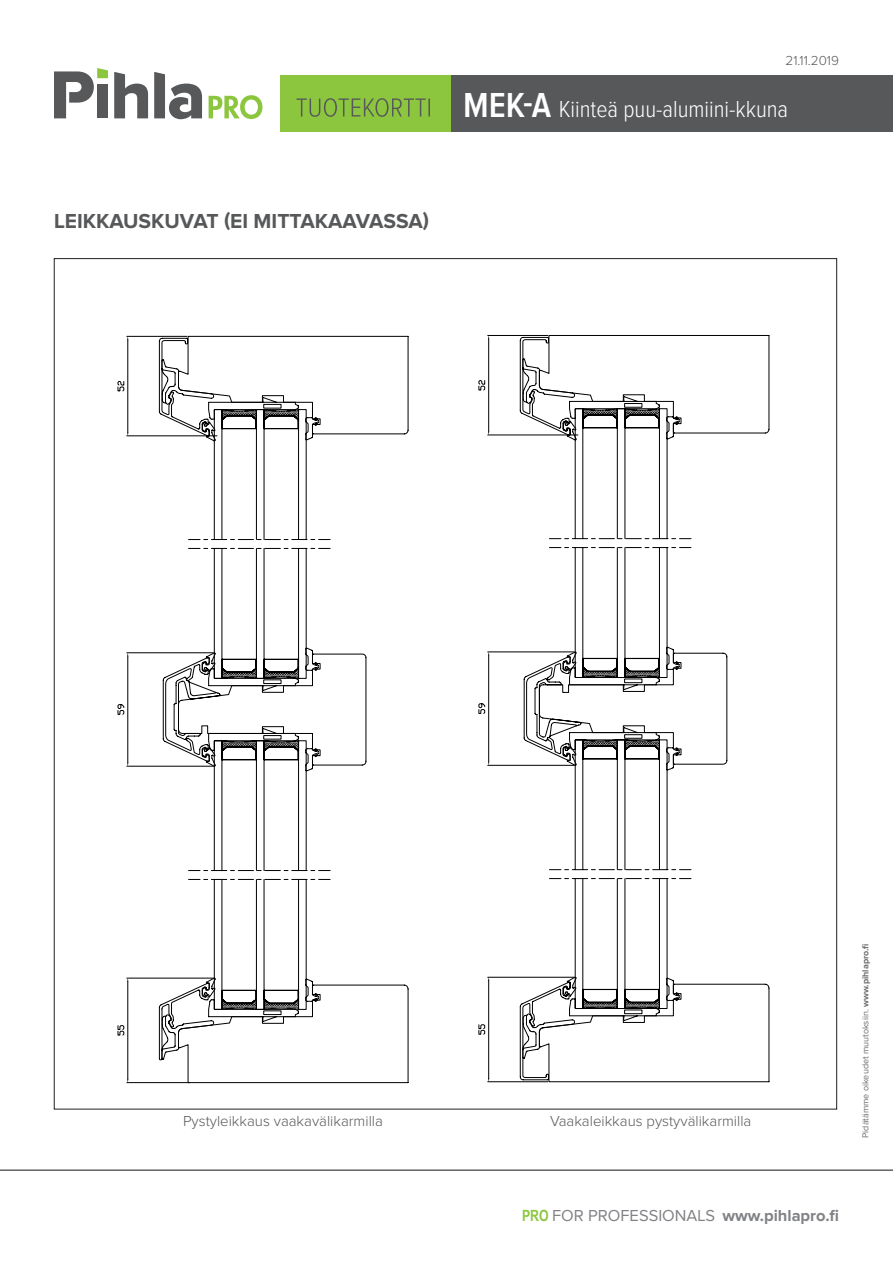
<style>
.page{position:relative;width:893px;height:1263px;background:#fff}
.page>*{position:absolute;margin:0;border:0;box-sizing:border-box;transform-origin:0 0}
.t1{font:300 24px "Proxima Nova Cond";color:#fff}
.PRO_Väliotsikko{font:700 21px "Proxima Nova";color:#57585a}
.t2{font:16.5px "Proxima Nova";color:#808285}
.PRO_Leipäteksti{font:300 15px "Proxima Nova";color:#57585a}
.t3{font:300 13.5px "Proxima Nova";color:#57585a}
.t4{font:9px "Proxima Nova";color:#6c6d70}
.s1{font-weight:600;font-size:36px}
.s2{font-weight:700}
.s3{font-family:"Arial Narrow";font-weight:700;font-size:15.45px;color:#8bc63e}
</style>
<div class="page">
<div style="left:446px;top:75px;width:447px;height:57px;background:#57585a"></div>
<svg style="left:114px;top:72px;width:34px;height:46px"></svg>
<svg style="left:54px;top:68px;width:54px;height:50px"></svg>
<svg style="left:154px;top:72px;width:48px;height:47px"></svg>
<svg style="left:209px;top:95px;width:53px;height:24px"></svg>
<div style="left:281px;top:75px;width:170px;height:57px;background:#8bc63e"></div>
<svg style="left:296px;top:98px;width:134px;height:19px"></svg>
<hr style="left:0;top:1169px;width:893px;height:2px;background:#231f20">
<hr style="left:127px;top:340px;width:1px;height:92px;background:#000001">
<hr style="left:127px;top:336px;width:60px;height:1px;background:#000001">
<svg style="left:117px;top:358px;width:653px;height:724px"></svg>
<svg style="left:575px;top:335px;width:195px;height:724px"></svg>
<svg style="left:487px;top:335px;width:181px;height:715px"></svg>
<svg style="left:478px;top:380px;width:97px;height:702px"></svg>
<svg style="left:478px;top:879px;width:97px;height:156px"></svg>
<svg style="left:478px;top:408px;width:214px;height:471px"></svg>
<p class="PRO_Väliotsikko" style="left:54px;top:212px;width:377px">LEIKKAUSKUVAT (EI MITTAKAAVASSA)</p>
<p class="t3" style="left:785px;top:54px;width:55px">21.11.2019</p>
<h1 class="t1" style="left:463px;top:98px;width:327px"><span class="s1">MEK-A</span> Kiinteä puu-alumiini-kkuna</h1>
<p class="PRO_Leipäteksti" style="left:183px;top:1114px;width:201px">Pystyleikkaus vaakavälikarmilla</p>
<p class="PRO_Leipäteksti" style="left:550px;top:1114px;width:203px">Vaakaleikkaus pystyvälikarmilla</p>
<p class="t4" style="left:861px;top:1138px;width:196px;rotate:-90deg">Pidätämme oikeudet muutoksiin. <span class="s2">www.pihlapro.fi</span></p>
<p class="t2" style="left:522px;top:1208px;width:318px"><span class="s3">PRO</span> FOR PROFESSIONALS <span class="s2">www.pihlapro.fi</span></p>
</div>
